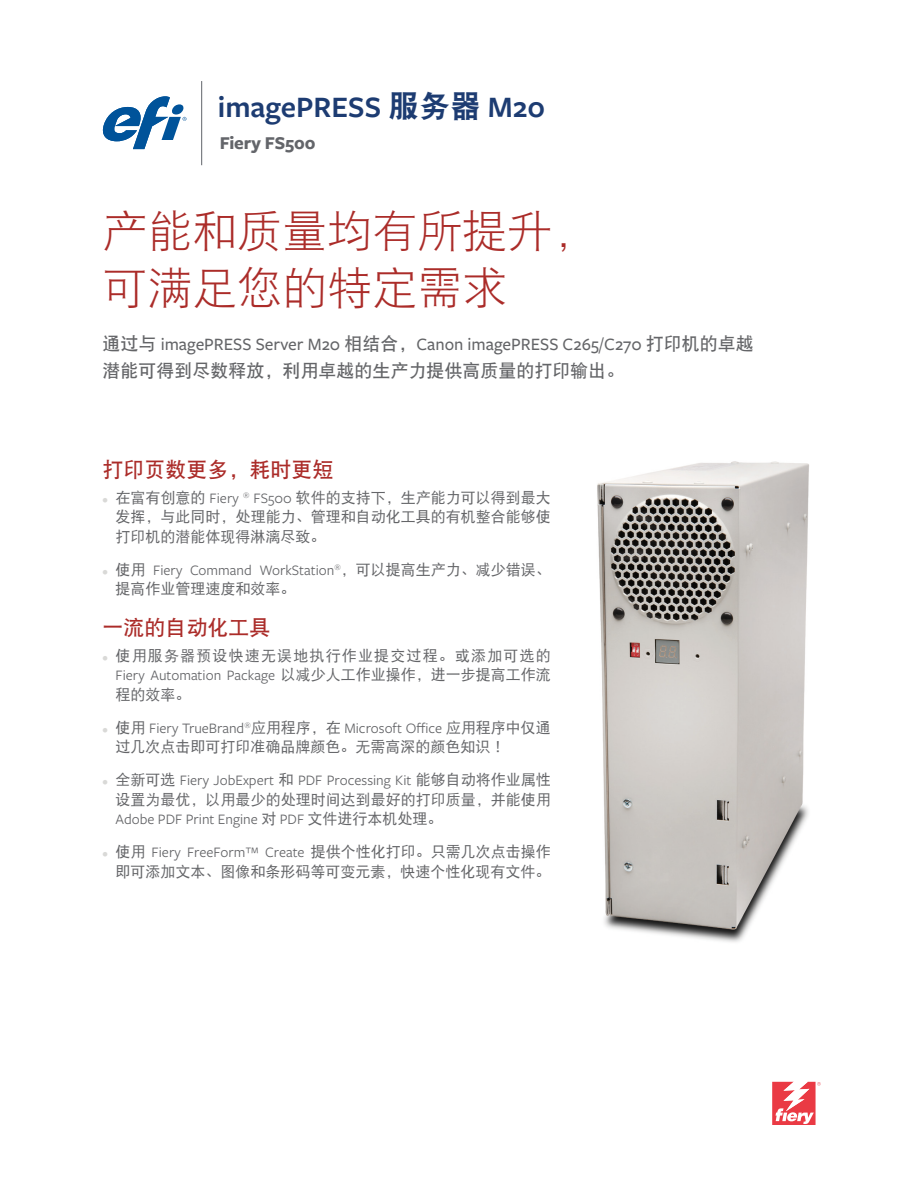
<style>
.page{position:relative;width:918px;height:1188px;background:#fff}
.page>*{position:absolute;margin:0;border:0;box-sizing:border-box;transform-origin:0 0}
.H1_32pt_7627_Red{font:45px/57px "DFP Hei W3";color:#ab2c29}
.t1{font:600 30.75px "Freight Sans Pro";color:#1d3c72}
.H2_14pt_7627_Red{font:21px "DFP Hei W7";color:#ab2c29}
.t2{font:700 18.75px "Freight Sans Pro";letter-spacing:-.01em;color:#63656a}
.H1_32pt_7627_Red-2{font:500 18px/27px "Freight Sans Pro";color:#646568}
.t3{font:15px/19.5px "DFP Hei W5";color:#646568;text-align:justify}
.s1{font-family:"DFP Hei W9";font-weight:400}
.s2{font-family:"DFP Hei W7";font-weight:400}
.s3{font-family:"Freight Sans Pro";font-size:12px;color:#d9d9d7}
.s4{font-family:"Freight Sans Pro"}
</style>
<div class="page">
<svg style="left:772px;top:1082px;width:49px;height:43px"></svg>
<svg style="left:102px;top:96px;width:85px;height:53px"></svg>
<hr style="left:201px;top:81px;width:1px;height:84px;background:#61656b">
<img style="left:597px;top:461px;width:212px;height:481px">
<h2 class="t1" style="left:218px;top:87px;width:329px">imagePRESS <span class="s1">服务器</span> M20</h2>
<p class="t2" style="left:220px;top:130px;width:97px">Fiery FS500</p>
<p class="H1_32pt_7627_Red" style="left:103px;top:202px;width:496px">产能和质量均有所提升，可满足您的特定需求</p>
<p class="H1_32pt_7627_Red-2" style="left:103px;top:330px;width:653px"><span class="s2">通过与</span> imagePRESS Server M20 <span class="s2">相结合，</span>Canon imagePRESS C265/C270 <span class="s2">打印机的卓越潜能可得到尽数释放，利用卓越的生产力提供高质量的打印输出。</span></p>
<p class="H2_14pt_7627_Red" style="left:103px;top:459px;width:232px">打印页数更多，耗时更短</p>
<p class="t3" style="left:116px;top:487px;width:437px;text-indent:-13px"><span class="s3">•</span> 在富有创意的 <span class="s4">Fiery</span> <sup>®</sup> <span class="s4">FS500</span> 软件的支持下，生产能力可以得到最大发挥，与此同时，处理能力、管理和自动化工具的有机整合能够使打印机的潜能体现得淋漓尽致。</p>
<p class="t3" style="left:116px;top:559px;width:437px;text-indent:-13px"><span class="s3">•</span> 使用 <span class="s4">Fiery Command WorkStation</span><sup>®</sup>，可以提高生产力、减少错误、提高作业管理速度和效率。</p>
<p class="H2_14pt_7627_Red" style="left:103px;top:617px;width:169px">一流的自动化工具</p>
<p class="t3" style="left:116px;top:645px;width:437px;text-indent:-13px"><span class="s3">•</span> 使用服务器预设快速无误地执行作业提交过程。或添加可选的<span class="s4">Fiery Automation Package</span> 以减少人工作业操作，进一步提高工作流程的效率。</p>
<p class="t3" style="left:116px;top:717px;width:437px;text-indent:-13px"><span class="s3">•</span> 使用 <span class="s4">Fiery TrueBrand</span><sup>®</sup>应用程序，在 <span class="s4">Microsoft Office</span> 应用程序中仅通过几次点击即可打印准确品牌颜色。无需高深的颜色知识！</p>
<p class="t3" style="left:116px;top:770px;width:437px;text-indent:-13px"><span class="s3">•</span> 全新可选 <span class="s4">Fiery JobExpert</span> 和 <span class="s4">PDF Processing Kit</span> 能够自动将作业属性设置为最优，以用最少的处理时间达到最好的打印质量，并能使用<span class="s4">Adobe PDF Print Engine</span> 对 <span class="s4">PDF</span> 文件进行本机处理。</p>
<p class="t3" style="left:103px;top:842px;width:450px;text-align:right"><span class="s3">•</span> 使用 <span class="s4">Fiery FreeForm™ Create</span> 提供个性化打印。只需几次点击操作即可添加文本、图像和条形码等可变元素，快速个性化现有文件。</p>
</div>
